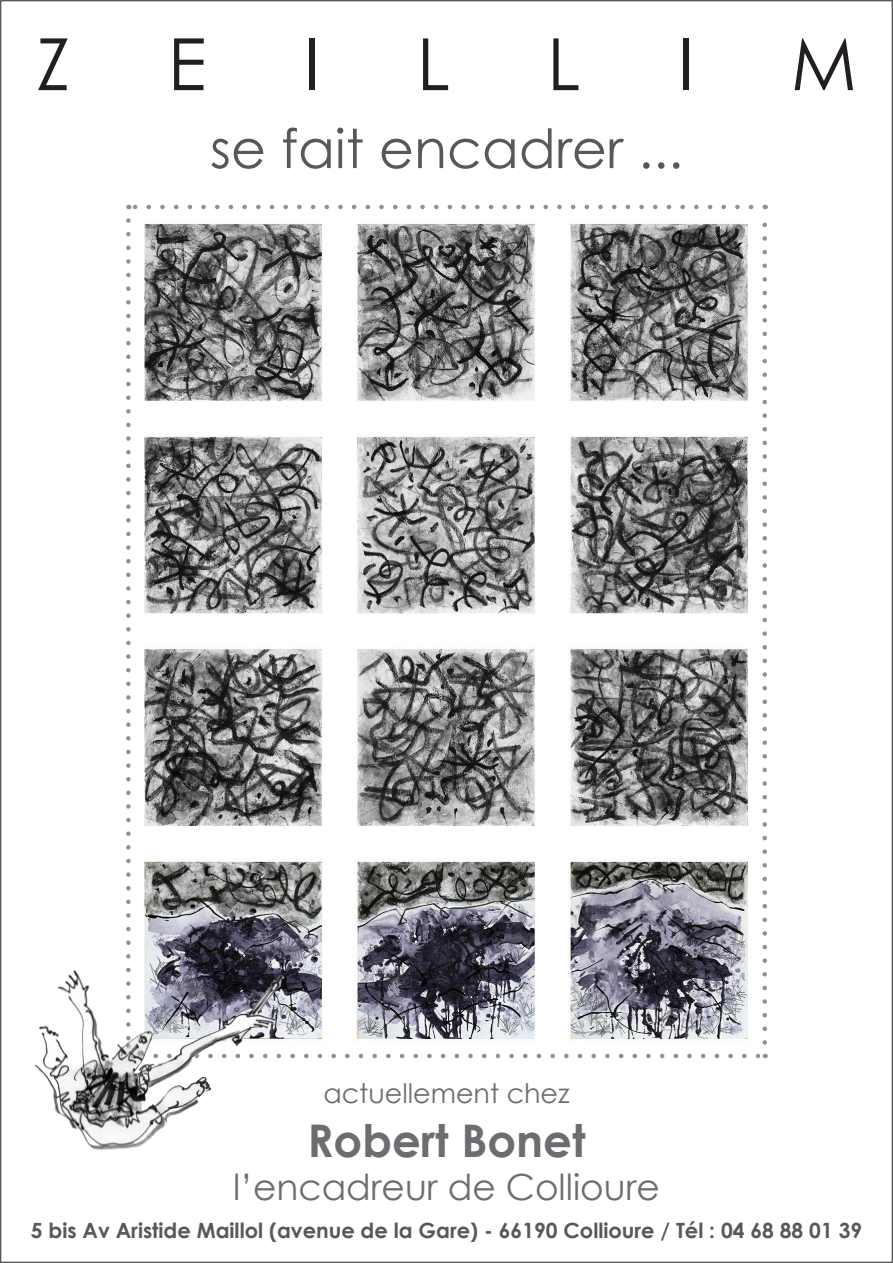
<style>
.page{position:relative;width:893px;height:1263px;background:#fff}
.page>*{position:absolute;margin:0;border:0;box-sizing:border-box;transform-origin:0 0}
.t1{font:72px "Century Gothic";color:#231f20}
.t2{font:54px "Century Gothic";color:#57585a}
.t3{font:700 45px "Century Gothic";color:#6c6d70}
.t4{font:36px "Century Gothic";color:#6c6d70}
.t5{font:27px "Century Gothic";color:#6c6d70}
.t6{font:700 21px "Century Gothic";color:#57585a}
</style>
<div class="page">
<img style="left:127px;top:206px;width:638px;height:851px">
<svg style="left:294px;top:1054px;width:464px;height:4px"></svg>
<svg style="left:135px;top:205px;width:616px;height:4px"></svg>
<svg style="left:126px;top:220px;width:5px;height:732px"></svg>
<svg style="left:762px;top:205px;width:5px;height:837px"></svg>
<img style="left:35px;top:952px;width:259px;height:198px">
<p class="t1" style="left:36px;top:20px;width:36px">Z</p>
<p class="t1" style="left:168px;top:20px;width:40px">E</p>
<p class="t1" style="left:303px;top:20px;width:18px">I</p>
<p class="t1" style="left:417px;top:20px;width:35px">L</p>
<p class="t1" style="left:547px;top:20px;width:35px">L</p>
<p class="t1" style="left:677px;top:20px;width:18px">I</p>
<p class="t1" style="left:791px;top:20px;width:68px">M</p>
<p class="t2" style="left:210px;top:116px;width:474px">se fait encadrer ...</p>
<p class="t5" style="left:323px;top:1077px;width:248px">actuellement chez</p>
<p class="t3" style="left:307px;top:1112px;width:280px">Robert Bonet</p>
<p class="t4" style="left:233px;top:1165px;width:428px">l’encadreur de Collioure</p>
<p class="t6" style="left:31px;top:1217px;width:833px">5 bis Av Aristide Maillol (avenue de la Gare) - 66190 Collioure / Tél : 04 68 88 01 39</p>
</div>
